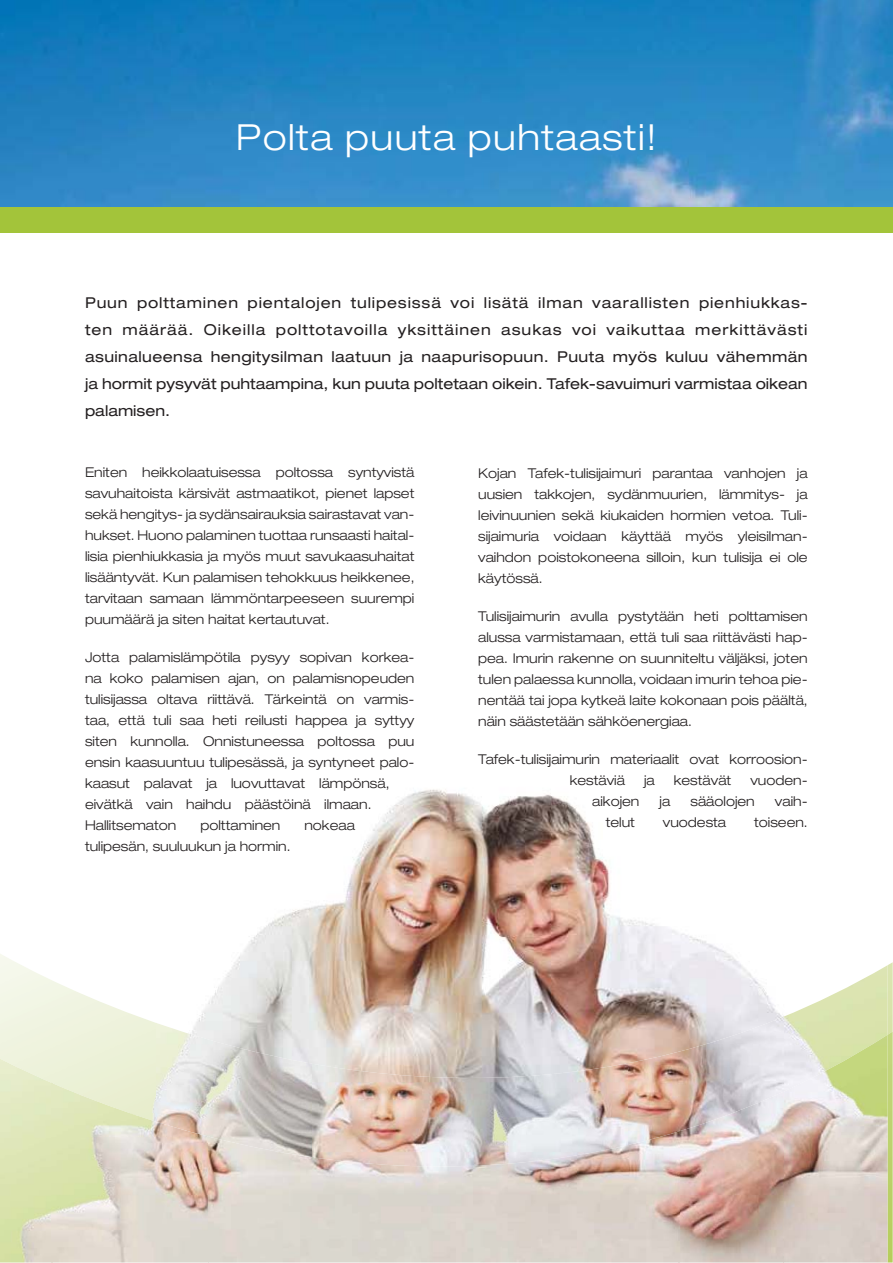
<style>
.page{position:relative;width:893px;height:1263px;background:#fff}
.page>*{position:absolute;margin:0;border:0;box-sizing:border-box;transform-origin:0 0}
.t1{font:300 expanded 36px "Helvetica Neue LT Std";letter-spacing:.04em;color:#fff}
.t2{font:expanded 15px/27px "Helvetica Neue LT Std";color:#231f20;text-align:justify}
.t3{font:300 expanded 13.5px/21px "Helvetica Neue LT Std";color:#231f20;text-align:justify}
</style>
<div class="page">
<img style="left:0;top:0;width:893px;height:207px">
<div style="left:0;top:207px;width:893px;height:26px;background:#a3c43a"></div>
<svg style="left:887px;top:962px;width:6px;height:70px"></svg>
<img style="left:887px;top:1032px;width:6px;height:231px">
<img style="left:197px;top:789px;width:585px;height:271px">
<img style="left:784px;top:965px;width:103px;height:70px">
<img style="left:156px;top:1022px;width:157px;height:104px">
<img style="left:626px;top:1016px;width:158px;height:110px">
<img style="left:313px;top:1060px;width:314px;height:66px">
<img style="left:0;top:1058px;width:52px;height:205px">
<img style="left:783px;top:1035px;width:104px;height:228px">
<img style="left:51px;top:1080px;width:158px;height:183px">
<img style="left:678px;top:1080px;width:106px;height:183px">
<img style="left:208px;top:1126px;width:471px;height:137px">
<h1 class="t1" style="left:236px;top:124px;width:422px">Polta puuta puhtaasti!</h1>
<p class="t2" style="left:85px;top:291px;width:724px">Puun polttaminen pientalojen tulipesissä voi lisätä ilman vaarallisten pienhiukkas&shy;ten määrää. Oikeilla polttotavoilla yksittäinen asukas voi vaikuttaa merkittävästi asuinalueensa hengitysilman laatuun ja naapurisopuun. Puuta myös kuluu vähemmän ja hormit pysyvät puhtaampina, kun puuta poltetaan oikein. Tafek-savuimuri varmistaa oikean palamisen.</p>
<p class="t3" style="left:85px;top:463px;width:331px">Eniten heikkolaatuisessa poltossa syntyvistä savuhaitoista kärsivät astmaatikot, pienet lapset sekä hengitys- ja sydänsairauksia sairastavat van&shy;hukset. Huono palaminen tuottaa runsaasti haital&shy;lisia pienhiukkasia ja myös muut savukaasuhaitat lisääntyvät. Kun palamisen tehokkuus heikkenee, tarvitaan samaan lämmöntarpeeseen suurempi puumäärä ja siten haitat kertautuvat.</p>
<p class="t3" style="left:85px;top:648px;width:331px;text-align:left">Jotta palamislämpötila pysyy sopivan korkea&shy;na koko palamisen ajan, on palamisnopeuden tulisijassa oltava riittävä. Tärkeintä on varmis&shy;taa, että tuli saa heti reilusti happea ja syttyy siten kunnolla. Onnistuneessa poltossa puu ensin kaasuuntuu tulipesässä, ja syntyneet palo&shy;kaasut palavat ja luovuttavat lämpönsä, eivätkä vain haihdu päästöinä ilmaan.<br>Hallitsematon</p>
<p class="t3" style="left:200px;top:816px;width:81px">polttaminen</p>
<p class="t3" style="left:304px;top:816px;width:52px">nokeaa</p>
<p class="t3" style="left:85px;top:837px;width:207px">tulipesän, suuluukun ja hormin.</p>
<p class="t3" style="left:478px;top:464px;width:331px">Kojan Tafek-tulisijaimuri parantaa vanhojen ja uusien takkojen, sydänmuurien, lämmitys- ja leivinuunien sekä kiukaiden hormien vetoa. Tuli&shy;sijaimuria voidaan käyttää myös yleisilman&shy;vaihdon poistokoneena silloin, kun tulisija ei ole käytössä.</p>
<p class="t3" style="left:478px;top:607px;width:331px">Tulisijaimurin avulla pystytään heti polttamisen alussa varmistamaan, että tuli saa riittävästi hap&shy;pea. Imurin rakenne on suunniteltu väljäksi, joten tulen palaessa kunnolla, voidaan imurin tehoa pie&shy;nentää tai jopa kytkeä laite kokonaan pois päältä, näin säästetään sähköenergiaa.</p>
<p class="t3" style="left:570px;top:750px;width:239px;text-indent:-91px">Tafek-tulisijaimurin materiaalit ovat korroosion&shy;kestäviä</p>
<p class="t3" style="left:644px;top:771px;width:12px">ja</p>
<p class="t3" style="left:674px;top:771px;width:59px">kestävät</p>
<p class="t3" style="left:750px;top:771px;width:59px">vuoden-</p>
<p class="t3" style="left:592px;top:792px;width:49px">aikojen</p>
<p class="t3" style="left:659px;top:792px;width:12px">ja</p>
<p class="t3" style="left:690px;top:792px;width:66px">sääolojen</p>
<p class="t3" style="left:775px;top:792px;width:34px">vaih-</p>
<p class="t3" style="left:606px;top:813px;width:31px">telut</p>
<p class="t3" style="left:663px;top:813px;width:65px">vuodesta</p>
<p class="t3" style="left:754px;top:813px;width:55px">toiseen.</p>
</div>
